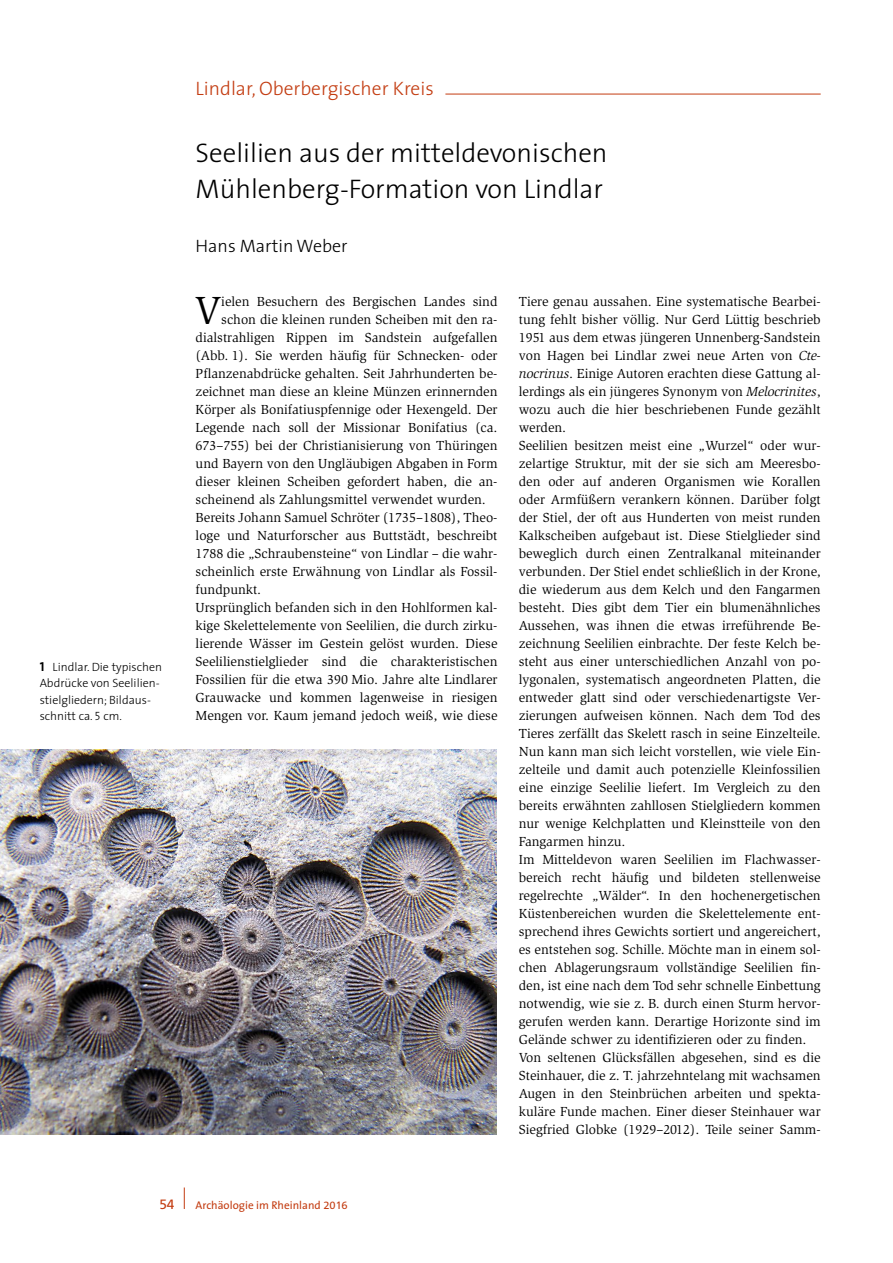
<style>
.page{position:relative;width:893px;height:1263px;background:#fff}
.page>*{position:absolute;margin:0;border:0;box-sizing:border-box;transform-origin:0 0}
.FLIESS_INITIALIEN{font:40.35px "Slimbach";color:#000}
.TITEL_Ü1{font:300 27px/36px "The Sans";color:#000}
.REGION_STADT_NEU{font:300 19.5px "The Sans";color:#c33c11}
.VERFASSER_NEU{font:300 18px "The Sans";color:#000}
.FLIESS_SLIMBACH_9_PT{font:13.5px/18px "Slimbach";color:#000;text-align:justify}
.FLIESS_INITIALIEN-2{font:13.5px "Slimbach";color:#000}
.t1{font:13.5px "Frutiger CE";color:#c33c11}
.BILDUNTERSCHRIFT{font:300 12px/16.5px "The Sans";color:#000}
.t2{font:11.25px "The Sans";color:#c33c11}
.s1{font-family:"The Sans Bold Caps";font-weight:400;font-size:13.05px}
.s2{font-family:"The Sans Light Caps";font-weight:400}
.s3{font-style:italic}
.s4{font-family:"The Sans B W5 Plain"}
.s5{font-family:"Frutiger CE";font-size:10.65px}
</style>
<div class="page">
<svg style="left:184px;top:1187px;width:1px;height:22px"></svg>
<hr style="left:445px;top:94px;width:376px;height:1px;background:#c33c11">
<img style="left:0;top:750px;width:497px;height:384px">
<p class="REGION_STADT_NEU" style="left:196px;top:72px;width:240px">Lindlar, Oberbergischer Kreis</p>
<p class="BILDUNTERSCHRIFT" style="left:40px;top:658px;width:124px"><span class="s1">1</span> Lindlar. Die typischen<br>Abdrücke von Seelilien&shy;stielgliedern; Bildaus&shy;schnitt ca. <span class="s2">5</span> cm.</p>
<p class="TITEL_Ü1" style="left:196px;top:134px;width:413px">Seelilien aus der mitteldevonischen<br>Mühlenberg-Formation von Lindlar</p>
<p class="VERFASSER_NEU" style="left:196px;top:231px;width:153px">Hans Martin Weber</p>
<p class="FLIESS_INITIALIEN" style="left:194px;top:287px;width:28px">V</p>
<p class="FLIESS_INITIALIEN-2" style="left:221px;top:294px;width:278px">ielen Besuchern des Bergischen Landes sind</p>
<p class="FLIESS_INITIALIEN-2" style="left:221px;top:312px;width:278px">schon die kleinen runden Scheiben mit den ra-</p>
<p class="FLIESS_INITIALIEN-2" style="left:196px;top:330px;width:303px">dialstrahligen Rippen im Sandstein aufgefallen</p>
<p class="FLIESS_INITIALIEN-2" style="left:196px;top:348px;width:303px">(Abb. 1). Sie werden häufig für Schnecken- oder</p>
<p class="FLIESS_INITIALIEN-2" style="left:196px;top:366px;width:303px">Pflanzenabdrücke gehalten. Seit Jahrhunderten be-</p>
<p class="FLIESS_INITIALIEN-2" style="left:196px;top:384px;width:303px">zeichnet man diese an kleine Münzen erinnernden</p>
<p class="FLIESS_INITIALIEN-2" style="left:196px;top:402px;width:303px">Körper als Bonifatiuspfennige oder Hexengeld. Der</p>
<p class="FLIESS_INITIALIEN-2" style="left:196px;top:420px;width:303px">Legende nach soll der Missionar Bonifatius (ca.</p>
<p class="FLIESS_INITIALIEN-2" style="left:196px;top:438px;width:303px">673–755) bei der Christianisierung von Thüringen</p>
<p class="FLIESS_INITIALIEN-2" style="left:196px;top:456px;width:303px">und Bayern von den Ungläubigen Abgaben in Form</p>
<p class="FLIESS_INITIALIEN-2" style="left:196px;top:474px;width:303px">dieser kleinen Scheiben gefordert haben, die an-</p>
<p class="FLIESS_INITIALIEN-2" style="left:196px;top:492px;width:292px">scheinend als Zahlungsmittel verwendet wurden.</p>
<p class="FLIESS_SLIMBACH_9_PT" style="left:196px;top:509px;width:303px">Bereits Johann Samuel Schröter (1735–1808), Theo&shy;loge und Naturforscher aus Buttstädt, beschreibt 1788 die „Schraubensteine“ von Lindlar – die wahr&shy;scheinlich erste Erwähnung von Lindlar als Fossil&shy;fundpunkt.</p>
<p class="FLIESS_SLIMBACH_9_PT" style="left:196px;top:599px;width:303px">Ursprünglich befanden sich in den Hohlformen kal&shy;kige Skelettelemente von Seelilien, die durch zirku&shy;lierende Wässer im Gestein gelöst wurden. Diese Seelilienstielglieder sind die charakteristischen Fossilien für die etwa 390 Mio. Jahre alte Lindlarer Grauwacke und kommen lagenweise in riesigen Mengen vor. Kaum jemand jedoch weiß, wie diese</p>
<p class="FLIESS_SLIMBACH_9_PT" style="left:519px;top:293px;width:303px">Tiere genau aussahen. Eine systematische Bearbei&shy;tung fehlt bisher völlig. Nur Gerd Lüttig beschrieb 1951 aus dem etwas jüngeren Unnenberg-Sandstein von Hagen bei Lindlar zwei neue Arten von <span class="s3">Cte&shy;nocrinus</span>. Einige Autoren erachten diese Gattung al&shy;lerdings als ein jüngeres Synonym von <span class="s3">Melocrinites</span>, wozu auch die hier beschriebenen Funde gezählt werden.</p>
<p class="FLIESS_SLIMBACH_9_PT" style="left:519px;top:437px;width:303px">Seelilien besitzen meist eine „Wurzel“ oder wur&shy;zelartige Struktur, mit der sie sich am Meeresbo&shy;den oder auf anderen Organismen wie Korallen oder Armfüßern verankern können. Darüber folgt der Stiel, der oft aus Hunderten von meist runden Kalkscheiben aufgebaut ist. Diese Stielglieder sind beweglich durch einen Zentralkanal miteinander verbunden. Der Stiel endet schließlich in der Krone, die wiederum aus dem Kelch und den Fangarmen besteht. Dies gibt dem Tier ein blumenähnliches Aussehen, was ihnen die etwas irreführende Be&shy;zeichnung Seelilien einbrachte. Der feste Kelch be&shy;steht aus einer unterschiedlichen Anzahl von po&shy;lygonalen, systematisch angeordneten Platten, die entweder glatt sind oder verschiedenartigste Ver&shy;zierungen aufweisen können. Nach dem Tod des Tieres zerfällt das Skelett rasch in seine Einzelteile.<br>Nun kann man sich leicht vorstellen, wie viele Ein&shy;zelteile und damit auch potenzielle Kleinfossilien eine einzige Seelilie liefert. Im Vergleich zu den bereits erwähnten zahllosen Stielgliedern kommen nur wenige Kelchplatten und Kleinstteile von den Fangarmen hinzu.</p>
<p class="FLIESS_SLIMBACH_9_PT" style="left:519px;top:851px;width:303px">Im Mitteldevon waren Seelilien im Flachwasser&shy;bereich recht häufig und bildeten stellenweise regelrechte „Wälder“. In den hochenergetischen Küstenbereichen wurden die Skelettelemente ent&shy;sprechend ihres Gewichts sortiert und angereichert, es entstehen sog. Schille. Möchte man in einem sol&shy;chen Ablagerungsraum vollständige Seelilien fin&shy;den, ist eine nach dem Tod sehr schnelle Einbettung notwendig, wie sie z. B. durch einen Sturm hervor&shy;gerufen werden kann. Derartige Horizonte sind im Gelände schwer zu identifizieren oder zu finden.</p>
<p class="FLIESS_SLIMBACH_9_PT" style="left:519px;top:1049px;width:303px">Von seltenen Glücksfällen abgesehen, sind es die Steinhauer, die z. T. jahrzehntelang mit wachsamen Augen in den Steinbrüchen arbeiten und spekta&shy;kuläre Funde machen. Einer dieser Steinhauer war Siegfried Globke (1929–2012). Teile seiner Samm-</p>
<p class="t1" style="left:159px;top:1196px;width:17px">54</p>
<p class="t2" style="left:196px;top:1196px;width:153px">Archäologie im Rheinland <span class="s4">20</span><span class="s5">1</span><span class="s4">6</span></p>
</div>
